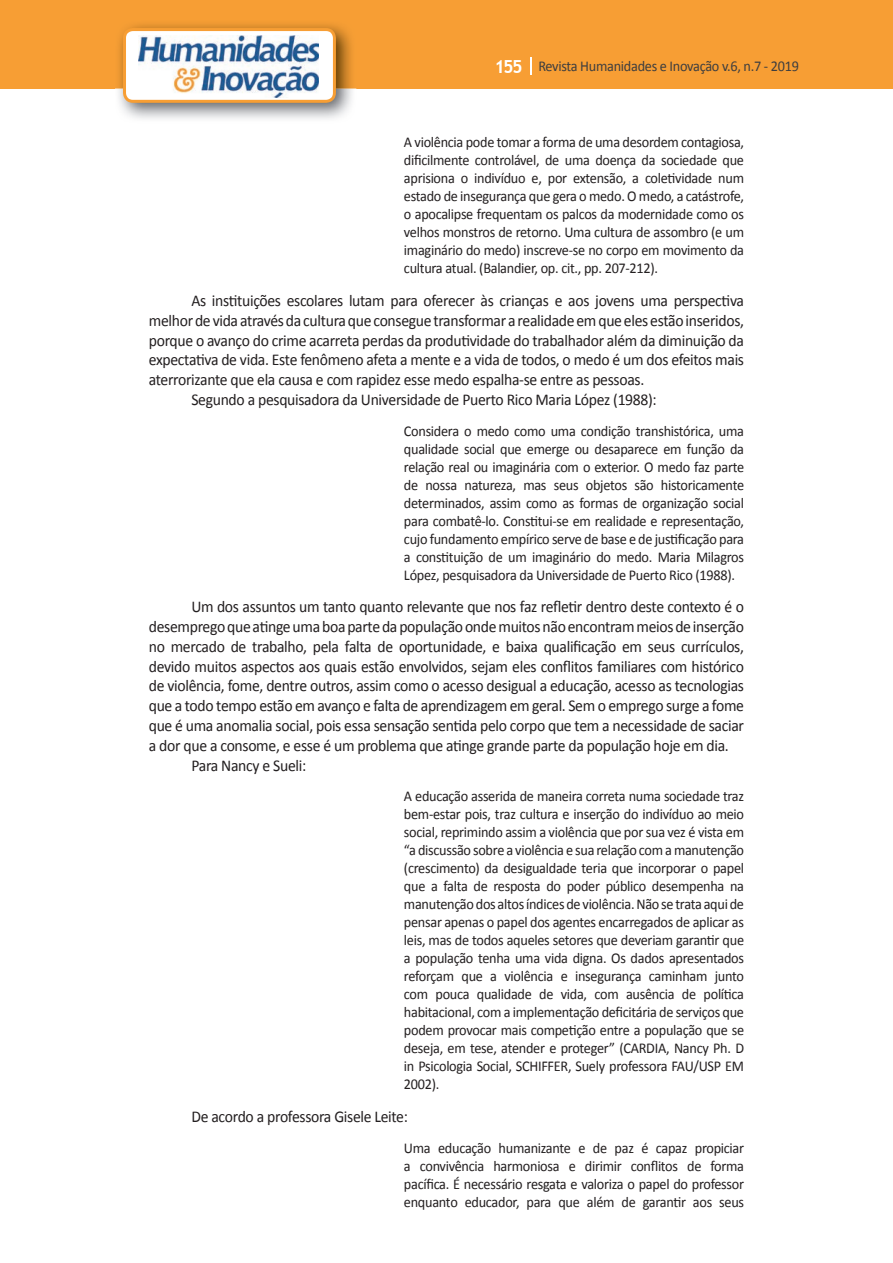
<style>
.page{position:relative;width:893px;height:1263px;background:#fff}
.page>*{position:absolute;margin:0;border:0;box-sizing:border-box;transform-origin:0 0}
.t1{font:16.5px "Calibri";letter-spacing:-.02em;color:#231f20;scale:.95 1}
.t2{font:15px/18px "Calibri";letter-spacing:-.02em;color:#231f20;text-align:justify;scale:.95 1}
.t3{font:15px "Calibri";letter-spacing:-.02em;color:#3e3e3f;scale:.95 1}
.s1{font-family:"Trebuchet MS";font-weight:700;font-size:18px;color:#fff}
</style>
<div class="page">
<div style="left:0;top:0;width:893px;height:88px;background:#f79e34"></div>
<svg style="left:530px;top:57px;width:2px;height:18px"></svg>
<img style="left:115px;top:24px;width:241px;height:95px">
<svg style="left:123px;top:28px;width:213px;height:75px"></svg>
<p class="t3" style="left:495px;top:57px;width:322px"><span class="s1">155</span> Revista Humanidades e Inovação v.6, n.7 - 2019</p>
<p class="t2" style="left:404px;top:133px;width:360px">A violência pode tomar a forma de uma desordem contagiosa, dificilmente controlável, de uma doença da sociedade que aprisiona o indivíduo e, por extensão, a coletividade num estado de insegurança que gera o medo. O medo, a catástrofe, o apocalipse frequentam os palcos da modernidade como os velhos monstros de retorno. Uma cultura de assombro (e um imaginário do medo) inscreve-se no corpo em movimento da cultura atual. (Balandier, op. cit., pp. 207-212).</p>
<p class="t1" style="left:191px;top:290px;width:583px">As instituições escolares lutam para oferecer às crianças e aos jovens uma perspectiva</p>
<p class="t1" style="left:149px;top:310px;width:628px">melhor de vida através da cultura que consegue transformar a realidade em que eles estão inseridos,</p>
<p class="t1" style="left:149px;top:330px;width:628px">porque o avanço do crime acarreta perdas da produtividade do trabalhador além da diminuição da</p>
<p class="t1" style="left:149px;top:349px;width:628px">expectativa de vida. Este fenômeno afeta a mente e a vida de todos, o medo é um dos efeitos mais</p>
<p class="t1" style="left:149px;top:369px;width:523px">aterrorizante que ela causa e com rapidez esse medo espalha-se entre as pessoas.</p>
<p class="t1" style="left:191px;top:389px;width:491px">Segundo a pesquisadora da Universidade de Puerto Rico Maria López (1988):</p>
<p class="t2" style="left:404px;top:422px;width:360px">Considera o medo como uma condição transhistórica, uma qualidade social que emerge ou desaparece em função da relação real ou imaginária com o exterior. O medo faz parte de nossa natureza, mas seus objetos são historicamente determinados, assim como as formas de organização social para combatê-lo. Constitui-se em realidade e representação, cujo fundamento empírico serve de base e de justificação para a constituição de um imaginário do medo. Maria Milagros López, pesquisadora da Universidade de Puerto Rico (1988).</p>
<p class="t1" style="left:191px;top:596px;width:583px">Um dos assuntos um tanto quanto relevante que nos faz refletir dentro deste contexto é o</p>
<p class="t1" style="left:149px;top:616px;width:628px">desemprego que atinge uma boa parte da população onde muitos não encontram meios de inserção</p>
<p class="t1" style="left:149px;top:636px;width:628px">no mercado de trabalho, pela falta de oportunidade, e baixa qualificação em seus currículos,</p>
<p class="t1" style="left:149px;top:656px;width:628px">devido muitos aspectos aos quais estão envolvidos, sejam eles conflitos familiares com histórico</p>
<p class="t1" style="left:149px;top:675px;width:628px">de violência, fome, dentre outros, assim como o acesso desigual a educação, acesso as tecnologias</p>
<p class="t1" style="left:149px;top:695px;width:628px">que a todo tempo estão em avanço e falta de aprendizagem em geral. Sem o emprego surge a fome</p>
<p class="t1" style="left:149px;top:715px;width:628px">que é uma anomalia social, pois essa sensação sentida pelo corpo que tem a necessidade de saciar</p>
<p class="t1" style="left:149px;top:735px;width:612px">a dor que a consome, e esse é um problema que atinge grande parte da população hoje em dia.</p>
<p class="t1" style="left:191px;top:755px;width:122px">Para Nancy e Sueli:</p>
<p class="t2" style="left:404px;top:787px;width:360px">A educação asserida de maneira correta numa sociedade traz bem-estar pois, traz cultura e inserção do indivíduo ao meio social, reprimindo assim a violência que por sua vez é vista em “a discussão sobre a violência e sua relação com a manutenção (crescimento) da desigualdade teria que incorporar o papel que a falta de resposta do poder público desempenha na manutenção dos altos índices de violência. Não se trata aqui de pensar apenas o papel dos agentes encarregados de aplicar as leis, mas de todos aqueles setores que deveriam garantir que a população tenha uma vida digna. Os dados apresentados reforçam que a violência e insegurança caminham junto com pouca qualidade de vida, com ausência de política habitacional, com a implementação deficitária de serviços que podem provocar mais competição entre a população que se deseja, em tese, atender e proteger” (CARDIA, Nancy Ph. D in Psicologia Social, SCHIFFER, Suely professora FAU/USP EM 2002).</p>
<p class="t1" style="left:191px;top:1106px;width:230px">De acordo a professora Gisele Leite:</p>
<p class="t2" style="left:404px;top:1139px;width:360px">Uma educação humanizante e de paz é capaz propiciar a convivência harmoniosa e dirimir conflitos de forma pacífica. É necessário resgata e valoriza o papel do professor enquanto educador, para que além de garantir aos seus</p>
</div>
